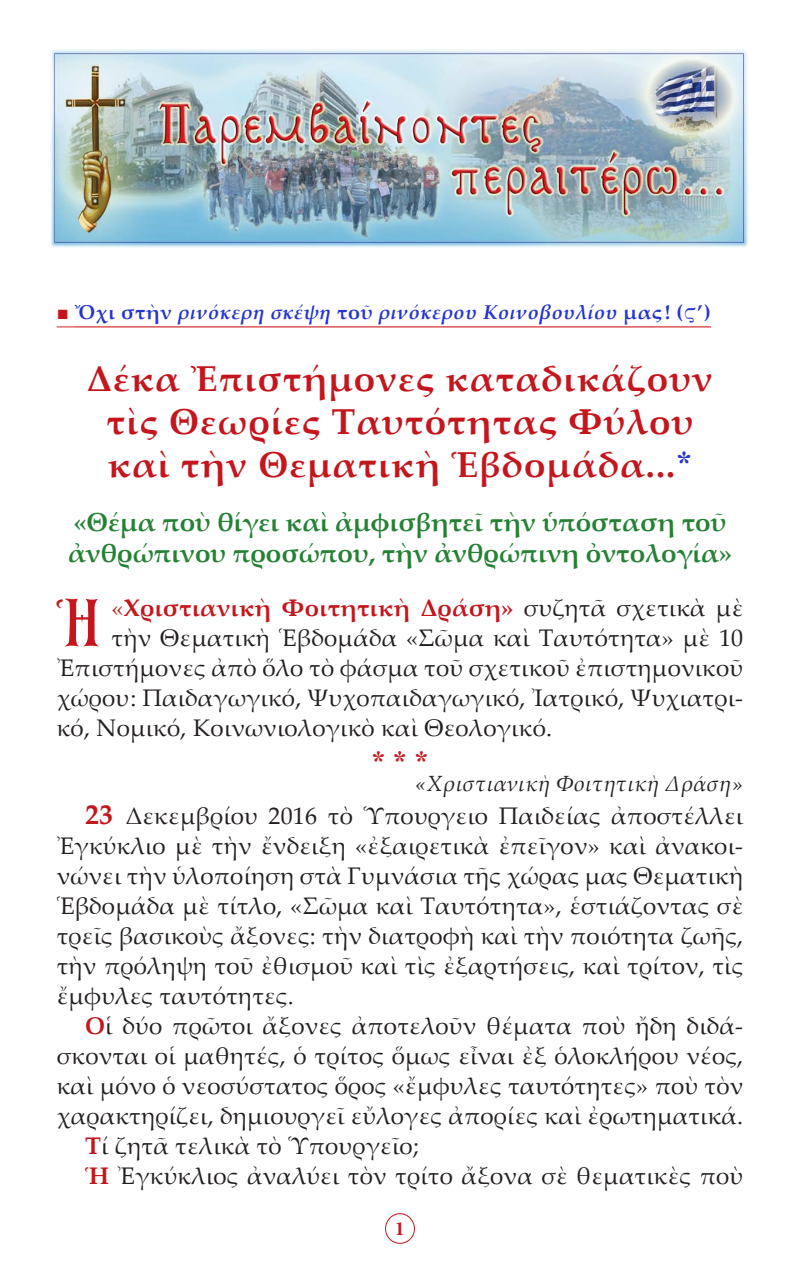
<style>
.page{position:relative;width:800px;height:1270px;background:#fff}
.page>*{position:absolute;margin:0;border:0;box-sizing:border-box;transform-origin:0 0}
.t1{font:700 44.6px "Palatino Linotype";color:#c4161c}
.t2{font:700 36px "Palatino Linotype";letter-spacing:.03em;color:#c4161c}
.Asteriskoi{font:28px "CTOS New Times Bold Test 1";color:#c4161c}
.t3{font:700 26px/31.2px "Palatino Linotype";color:#258134}
.t4{font:24px/30px "Palatino Linotype";letter-spacing:.01em;color:#231f20;text-align:justify}
.t5{font:700 24px "Palatino Linotype";letter-spacing:.01em;color:#c4161c}
.t6{font:italic 22px "Palatino Linotype";letter-spacing:.01em;color:#231f20}
.t7{font:italic 700 20px "Palatino Linotype";letter-spacing:.03em;color:#2534d0}
.t8{font:700 20px "Minion Pro";color:#c4161c}
.s1{font-family:"CTOS New Times Roman Test 1";font-weight:400;font-style:normal;color:#c4161c}
.s2{font-style:normal}
.s3{font-family:"CTOS New Times Roman Test 1";font-weight:400;font-style:normal;font-size:18px}
.s4{font-family:"CTOS New Times Bold Test 1";font-weight:400;font-size:32px;color:#2534d0}
.s5{font-family:"BYZIMAK";font-weight:400;font-size:66.8px}
.s6{font-weight:400}
.s7{font-weight:400;color:#231f20}
.s8{font-weight:700;font-size:28px;color:#c4161c}
.s9{font-weight:700;color:#c4161c}
</style>
<div class="page">
<div style="left:385px;top:1213px;width:30px;height:31px;border:1px solid #c4161c;border-radius:50%"></div>
<img style="left:51px;top:49px;width:697px;height:198px">
<svg style="left:57px;top:327px;width:18px;height:1px"></svg>
<hr style="left:75px;top:327px;width:636px;height:1px;background:#c80000">
<p class="t7" style="left:57px;top:298px;width:656px"><span class="s1">■</span> <span class="s2">Ὄχι στὴν</span> ρινόκερη σκέψη <span class="s2">τοῦ</span> ρινόκερου Κοινοβουλίου <span class="s2">μας! (</span><span class="s3">Ϛ</span><span class="s2">’)</span></p>
<p class="t2" style="left:87px;top:353px;width:627px">Δέκα Ἐπιστήμονες καταδικάζουν</p>
<p class="t2" style="left:107px;top:396px;width:588px">τὶς Θεωρίες Ταυτότητας Φύλου</p>
<p class="t2" style="left:108px;top:439px;width:586px">καὶ τὴν Θεματικὴ Ἑβδομάδα...<span class="s4">*</span></p>
<p class="t3" style="left:68px;top:506px;width:665px">«Θέμα ποὺ θίγει καὶ ἀμφισβητεῖ τὴν ὑπόσταση τοῦ ἀνθρώπινου προσώπου, τὴν ἀνθρώπινη ὀντολογία»</p>
<p class="t1" style="left:53px;top:586px;width:49px">῾<span class="s5">Η</span></p>
<p class="t5" style="left:112px;top:591px;width:633px"><span class="s6">«</span>Χριστιανικὴ Φοιτητικὴ Δράση» <span class="s7">συζητᾶ σχετικὰ μὲ</span></p>
<p class="t4" style="left:112px;top:622px;width:633px">τὴν Θεματικὴ Ἑβδομάδα «Σῶμα καὶ Ταυτότητα» μὲ 10</p>
<p class="t4" style="left:57px;top:652px;width:688px">Ἐπιστήμονες ἀπὸ ὅλο τὸ φάσμα τοῦ σχετικοῦ ἐπιστημονικοῦ</p>
<p class="t4" style="left:57px;top:682px;width:688px">χώρου: Παιδαγωγικό, Ψυχοπαιδαγωγικό, Ἰατρικό, Ψυχιατρι-</p>
<p class="t4" style="left:57px;top:712px;width:497px">κό, Νομικό, Κοινωνιολογικὸ καὶ Θεολογικό.</p>
<p class="Asteriskoi" style="left:371px;top:745px;width:59px">* * *</p>
<p class="t6" style="left:415px;top:768px;width:329px">«Χριστιανικὴ Φοιτητικὴ Δράση»</p>
<p class="t4" style="left:57px;top:800px;width:688px;text-indent:28px"><span class="s8">23</span> Δεκεμβρίου 2016 τὸ Ὑπουργειο Παιδείας ἀποστέλλει Ἐγκύκλιο μὲ τὴν ἔνδειξη «ἐξαιρετικὰ ἐπεῖγον» καὶ ἀνακοι&shy;νώνει τὴν ὑλοποίηση στὰ Γυμνάσια τῆς χώρας μας Θεματικὴ Ἑβδομάδα μὲ τίτλο, «Σῶμα καὶ Ταυτότητα», ἑστιάζοντας σὲ τρεῖς βασικοὺς ἄξονες: τὴν διατροφὴ καὶ τὴν ποιότητα ζωῆς, τὴν πρόληψη τοῦ ἐθισμοῦ καὶ τὶς ἐξαρτήσεις, καὶ τρίτον, τὶς ἔμφυλες ταυτότητες.</p>
<p class="t4" style="left:57px;top:1010px;width:688px;text-indent:28px"><span class="s9">Ο</span>ἱ δύο πρῶτοι ἄξονες ἀποτελοῦν θέματα ποὺ ἤδη διδά&shy;σκονται οἱ μαθητές, ὁ τρίτος ὅμως εἶναι ἐξ ὁλοκλήρου νέος, καὶ μόνο ὁ νεοσύστατος ὅρος «ἔμφυλες ταυτότητες» ποὺ τὸν χαρακτηρίζει, δημιουργεῖ εὔλογες ἀπορίες καὶ ἐρωτηματικά.</p>
<p class="t4" style="left:85px;top:1130px;width:335px"><span class="s9">Τ</span>ί ζητᾶ τελικὰ τὸ Ὑπουργεῖο;</p>
<p class="t4" style="left:85px;top:1160px;width:660px"><span class="s9">Ἡ</span> Ἐγκύκλιος ἀναλύει τὸν τρίτο ἄξονα σὲ θεματικὲς ποὺ</p>
<p class="t8" style="left:395px;top:1215px;width:11px">1</p>
</div>
